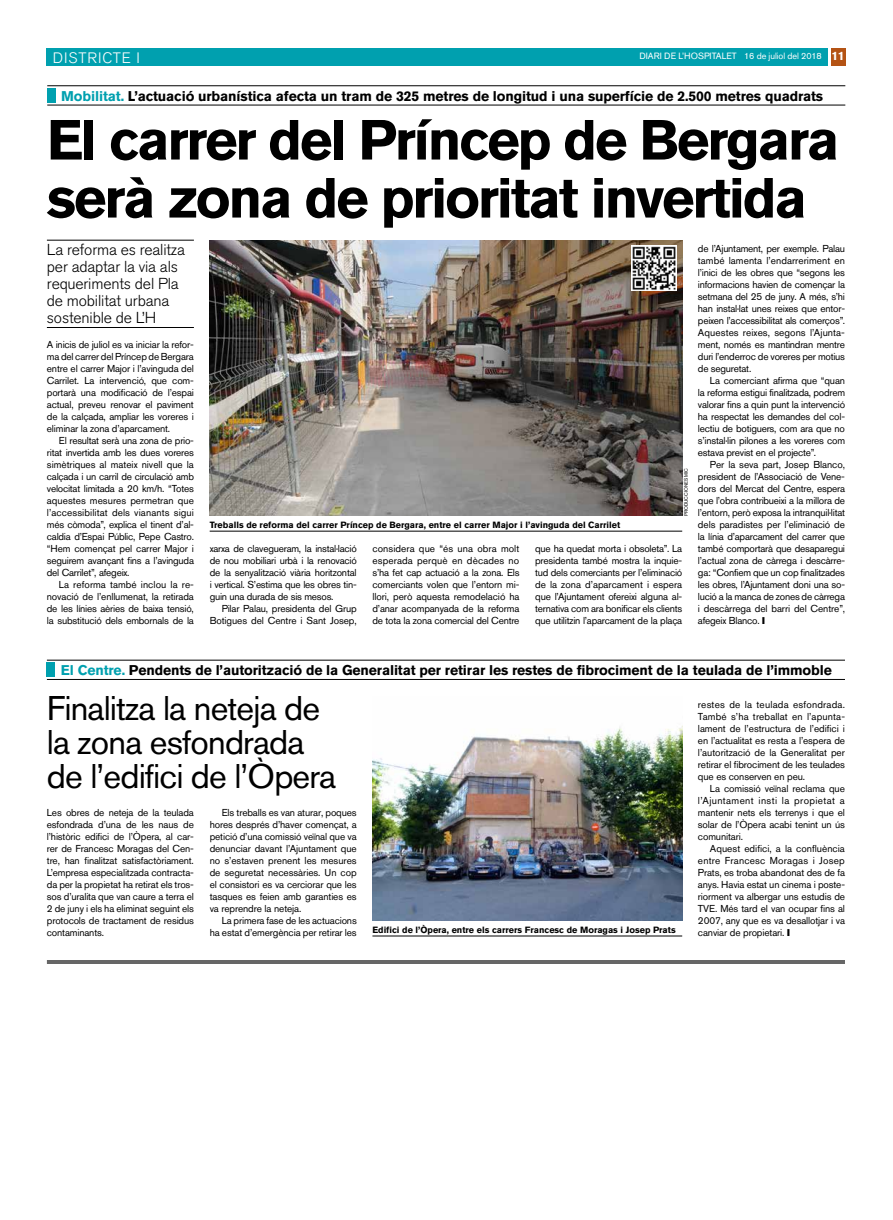
<style>
.page{position:relative;width:893px;height:1220px;background:#fff}
.page>*{position:absolute;margin:0;border:0;box-sizing:border-box;transform-origin:0 0}
.t1{font:700 56px/58px "Akzidenz Grotesk BQ";letter-spacing:-.04em;color:#000}
.t2{font:34px/34px "Akzidenz Grotesk BQ";letter-spacing:-.025em;color:#000}
.t3{font:300 15.8px/17px "Akzidenz Grotesk BQ";letter-spacing:-.01em;color:#000}
.t4{font:300 15px "Akzidenz Grotesk BQ";letter-spacing:.06em;color:#fff}
.t5{font:700 14px "Akzidenz Grotesk BQ";letter-spacing:-.01em;color:#000}
.t6{font:10px/12px "Akzidenz Grotesk BQ";letter-spacing:-.015em;color:#000;text-align:justify}
.t7{font:700 9px "Akzidenz Grotesk BQ";color:#000}
.t8{font:9px "Akzidenz Grotesk BQ";color:#fff}
.t9{font:5px "Akzidenz Grotesk BQ";color:#000;scale:.94 1}
.s1{font-style:inherit}
.s2{font-weight:700;font-size:12px}
.s3{color:#00a0af}
</style>
<div class="page">
<div style="left:47px;top:48px;width:781px;height:18px;background:#00a0af"></div>
<div style="left:831px;top:48px;width:14px;height:18px;background:#b45314"></div>
<hr style="left:47px;top:960px;width:798px;height:4px;background:#666">
<hr style="left:47px;top:240px;width:147px;height:1px;background:#000">
<hr style="left:47px;top:327px;width:147px;height:1px;background:#000">
<img style="left:210px;top:240px;width:472px;height:276px">
<hr style="left:210px;top:531px;width:472px;height:1px;background:#000">
<hr style="left:47px;top:86px;width:798px;height:1px;background:#000">
<hr style="left:47px;top:105px;width:798px;height:1px;background:#000">
<div style="left:47px;top:88px;width:8px;height:15px;background:#00a0af"></div>
<hr style="left:47px;top:660px;width:798px;height:1px;background:#000">
<hr style="left:47px;top:679px;width:798px;height:1px;background:#000">
<div style="left:47px;top:662px;width:8px;height:15px;background:#00a0af"></div>
<img style="left:372px;top:727px;width:310px;height:194px">
<hr style="left:372px;top:936px;width:310px;height:1px;background:#000">
<img style="left:631px;top:245px;width:45px;height:45px">
<h3 class="t4" style="left:53px;top:49px;width:89px">DISTRICTE I</h3>
<p class="t8" style="left:639px;top:51px;width:207px">DIARI DE L’HOSPITALET <span class="s1">16 de juliol del 2018</span> <span class="s2">11</span></p>
<h3 class="t5" style="left:61px;top:88px;width:763px"><span class="s3">Mobilitat.</span> L’actuació urbanística afecta un tram de 325 metres de longitud i una superfície de 2.500 metres quadrats</h3>
<h1 class="t1" style="left:47px;top:111px;width:794px">El carrer del Príncep de Bergara serà zona de prioritat invertida</h1>
<h3 class="t3" style="left:47px;top:242px;width:140px">La reforma es realitza per adaptar la via als requeriments del Pla de mobilitat urbana sostenible de L’H</h3>
<p class="t6" style="left:47px;top:338px;width:149px">A inicis de juliol es va iniciar la refor· ma del carrer del Príncep de Bergara entre el carrer Major i l’avinguda del Carrilet. La intervenció, que com· portarà una modificació de l’espai actual, preveu renovar el paviment de la calçada, ampliar les voreres i eliminar la zona d’aparcament.</p>
<p class="t6" style="left:47px;top:434px;width:149px;text-indent:12px">El resultat serà una zona de prio· ritat invertida amb les dues voreres simètriques al mateix nivell que la calçada i un carril de circulació amb velocitat limitada a 20 km/h. “Totes aquestes mesures permetran que l’accessibilitat dels vianants sigui més còmoda”, explica el tinent d’al· caldia d’Espai Públic, Pepe Castro. “Hem començat pel carrer Major i seguirem avançant fins a l’avinguda del Carrilet”, afegeix.</p>
<p class="t6" style="left:47px;top:578px;width:149px;text-indent:12px">La reforma també inclou la re· novació de l’enllumenat, la retirada de les línies aèries de baixa tensió, la substitució dels embornals de la</p>
<p class="t7" style="left:210px;top:520px;width:412px">Treballs de reforma del carrer Príncep de Bergara, entre el carrer Major i l’avinguda del Carrilet</p>
<p class="t9" style="left:683px;top:516px;width:52px;rotate:-90deg">PRODUCCIONES MIC</p>
<p class="t6" style="left:210px;top:542px;width:149px">xarxa de clavegueram, la instal·lació de nou mobiliari urbà i la renovació de la senyalització viària horitzontal i vertical. S’estima que les obres tin· guin una durada de sis mesos.</p>
<p class="t6" style="left:210px;top:602px;width:149px;text-align:right">Pilar Palau, presidenta del Grup<br>Botigues del Centre i Sant Josep,</p>
<p class="t6" style="left:372px;top:542px;width:149px">considera que “és una obra molt esperada perquè en dècades no s’ha fet cap actuació a la zona. Els comerciants volen que l’entorn mi· llori, però aquesta remodelació ha d’anar acompanyada de la reforma de tota la zona comercial del Centre</p>
<p class="t6" style="left:535px;top:542px;width:149px">que ha quedat morta i obsoleta”. La presidenta també mostra la inquie· tud dels comerciants per l’eliminació de la zona d’aparcament i espera que l’Ajuntament ofereixi alguna al· ternativa com ara bonificar els clients que utilitzin l’aparcament de la plaça</p>
<p class="t6" style="left:698px;top:242px;width:149px">de l’Ajuntament, per exemple. Palau també lamenta l’endarreriment en l’inici de les obres que “segons les informacions havien de començar la setmana del 25 de juny. A més, s’hi han instal·lat unes reixes que entor· peixen l’accessibilitat als comerços”.<br>Aquestes reixes, segons l’Ajunta· ment, només es mantindran mentre duri l’enderroc de voreres per motius de seguretat.</p>
<p class="t6" style="left:698px;top:374px;width:149px;text-indent:12px">La comerciant afirma que “quan la reforma estigui finalitzada, podrem valorar fins a quin punt la intervenció ha respectat les demandes del col· lectiu de botiguers, com ara que no s’instal·lin pilones a les voreres com estava previst en el projecte”.</p>
<p class="t6" style="left:698px;top:458px;width:149px;text-indent:12px">Per la seva part, Josep Blanco, president de l’Associació de Vene· dors del Mercat del Centre, espera que l’obra contribueixi a la millora de l’entorn, però exposa la intranquil·litat dels paradistes per l’eliminació de la línia d’aparcament del carrer que també comportarà que desaparegui l’actual zona de càrrega i descàrre· ga: “Confiem que un cop finalitzades les obres, l’Ajuntament doni una so· lució a la manca de zones de càrrega i descàrrega del barri del Centre”, afegeix Blanco.</p>
<h3 class="t5" style="left:61px;top:662px;width:772px"><span class="s3">El Centre.</span> Pendents de l’autorització de la Generalitat per retirar les restes de fibrociment de la teulada de l’immoble</h3>
<h2 class="t2" style="left:47px;top:691px;width:291px">Finalitza la neteja de la zona esfondrada de l’edifici de l’Òpera</h2>
<p class="t6" style="left:698px;top:698px;width:149px">restes de la teulada esfondrada.<br>També s’ha treballat en l’apunta· lament de l’estructura de l’edifici i en l’actualitat es resta a l’espera de l’autorització de la Generalitat per retirar el fibrociment de les teulades que es conserven en peu.</p>
<p class="t6" style="left:698px;top:782px;width:149px;text-indent:12px">La comissió veïnal reclama que l’Ajuntament insti la propietat a mantenir nets els terrenys i que el solar de l’Òpera acabi tenint un ús comunitari.</p>
<p class="t6" style="left:698px;top:842px;width:149px;text-indent:12px">Aquest edifici, a la confluència entre Francesc Moragas i Josep Prats, es troba abandonat des de fa anys. Havia estat un cinema i poste· riorment va albergar uns estudis de TVE. Més tard el van ocupar fins al 2007, any que es va desallotjar i va canviar de propietari.</p>
<p class="t6" style="left:47px;top:806px;width:149px">Les obres de neteja de la teulada esfondrada d’una de les naus de l’històric edifici de l’Òpera, al car· rer de Francesc Moragas del Cen· tre, han finalitzat satisfactòriament.<br>L’empresa especialitzada contracta· da per la propietat ha retirat els tros· sos d’uralita que van caure a terra el 2 de juny i els ha eliminat seguint els protocols de tractament de residus contaminants.</p>
<p class="t6" style="left:210px;top:806px;width:149px;text-indent:12px">Els treballs es van aturar, poques hores després d’haver començat, a petició d’una comissió veïnal que va denunciar davant l’Ajuntament que no s’estaven prenent les mesures de seguretat necessàries. Un cop el consistori es va cerciorar que les tasques es feien amb garanties es va reprendre la neteja.</p>
<p class="t6" style="left:210px;top:914px;width:149px;text-align:right">La primera fase de les actuacions ha estat d’emergència per retirar les</p>
<p class="t7" style="left:372px;top:925px;width:305px">Edifici de l’Òpera, entre els carrers Francesc de Moragas i Josep Prats</p>
</div>
